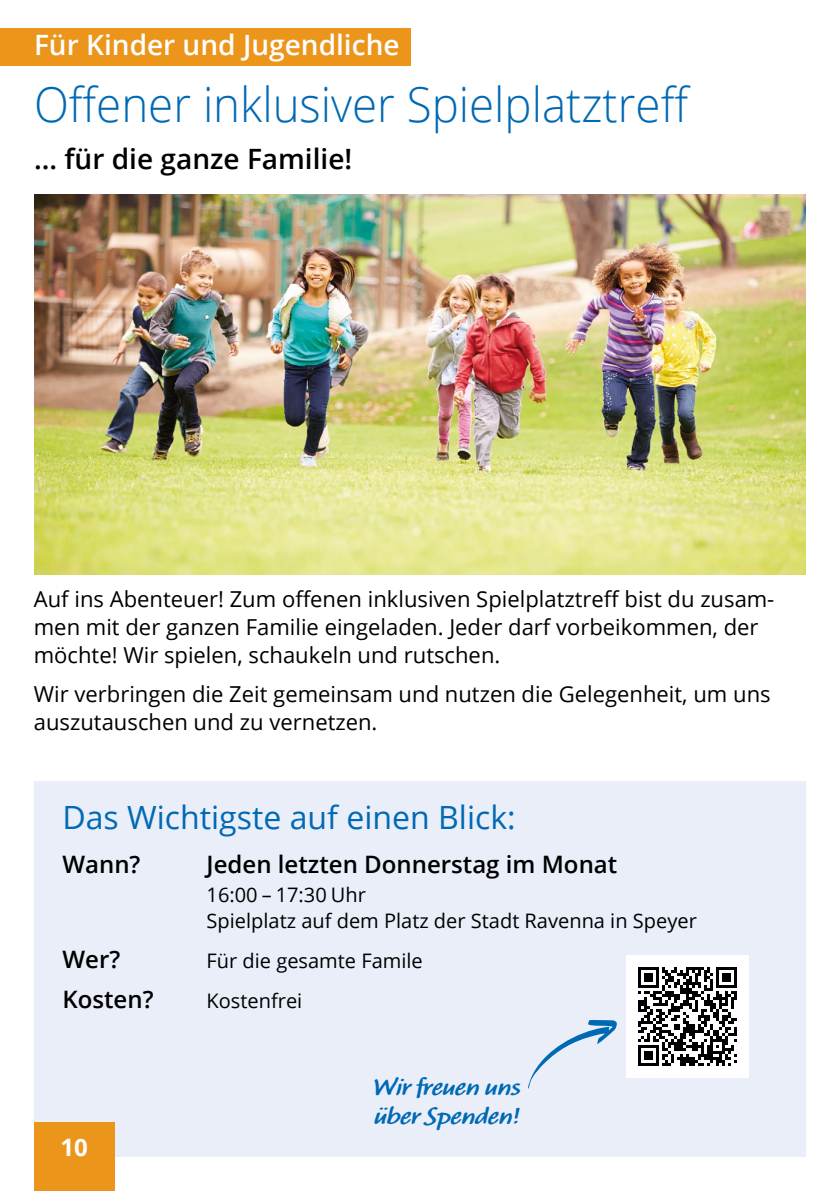
<style>
.page{position:relative;width:840px;height:1191px;background:#fff}
.page>*{position:absolute;margin:0;border:0;box-sizing:border-box;transform-origin:0 0}
.t1{font:300 48px "Open Sans";color:#0069b4;scale:.95 1}
.t2{font:32px "Open Sans";color:#0069b4}
.t3{font:600 28px "Open Sans";color:#fff}
.t4{font:600 28px "Open Sans";color:#000}
.t5{font:600 24px "Open Sans";color:#000}
.t6{font:700 24px/28.8px "Calliope MVB";color:#0069b4}
.t7{font:700 24px "Open Sans";color:#fff}
.t8{font:22px/28px "Open Sans";color:#000}
.t9{font:20px/26px "Open Sans";color:#000}
</style>
<div class="page">
<div style="left:0;top:28px;width:410px;height:38px;background:#ec951b"></div>
<img style="left:34px;top:195px;width:771px;height:379px">
<div style="left:34px;top:782px;width:771px;height:375px;background:#e9eef9"></div>
<div style="left:625px;top:955px;width:123px;height:122px;background:#fff"></div>
<svg style="left:638px;top:967px;width:98px;height:98px"></svg>
<svg style="left:528px;top:1020px;width:89px;height:68px"></svg>
<div style="left:34px;top:1122px;width:80px;height:69px;background:#ec951b"></div>
<p class="t3" style="left:34px;top:26px;width:367px">Für Kinder und Jugendliche</p>
<h1 class="t1" style="left:34px;top:71px;width:692px">Offener inklusiver Spielplatztreff</h1>
<p class="t4" style="left:34px;top:139px;width:319px">... für die ganze Familie!</p>
<p class="t8" style="left:34px;top:584px;width:741px">Auf ins Abenteuer! Zum offenen inklusiven Spielplatztreff bist du zusam&shy;men mit der ganzen Familie eingeladen. Jeder darf vorbeikommen, der möchte! Wir spielen, schaukeln und rutschen.</p>
<p class="t8" style="left:34px;top:679px;width:738px">Wir verbringen die Zeit gemeinsam und nutzen die Gelegenheit, um uns auszutauschen und zu vernetzen.</p>
<h2 class="t2" style="left:62px;top:795px;width:454px">Das Wichtigste auf einen Blick:</h2>
<p class="t5" style="left:62px;top:848px;width:79px">Wann?</p>
<p class="t5" style="left:206px;top:848px;width:412px">Jeden letzten Donnerstag im Monat</p>
<p class="t9" style="left:206px;top:881px;width:491px">16:00 – 17:30 Uhr<br>Spielplatz auf dem Platz der Stadt Ravenna in Speyer</p>
<p class="t5" style="left:62px;top:943px;width:59px">Wer?</p>
<p class="t9" style="left:206px;top:947px;width:217px">Für die gesamte Famile</p>
<p class="t5" style="left:62px;top:983px;width:93px">Kosten?</p>
<p class="t9" style="left:206px;top:987px;width:97px">Kostenfrei</p>
<p class="t7" style="left:60px;top:1130px;width:29px">10</p>
<p class="t6" style="left:373px;top:1073px;width:149px">Wir freuen uns über Spenden!</p>
</div>
